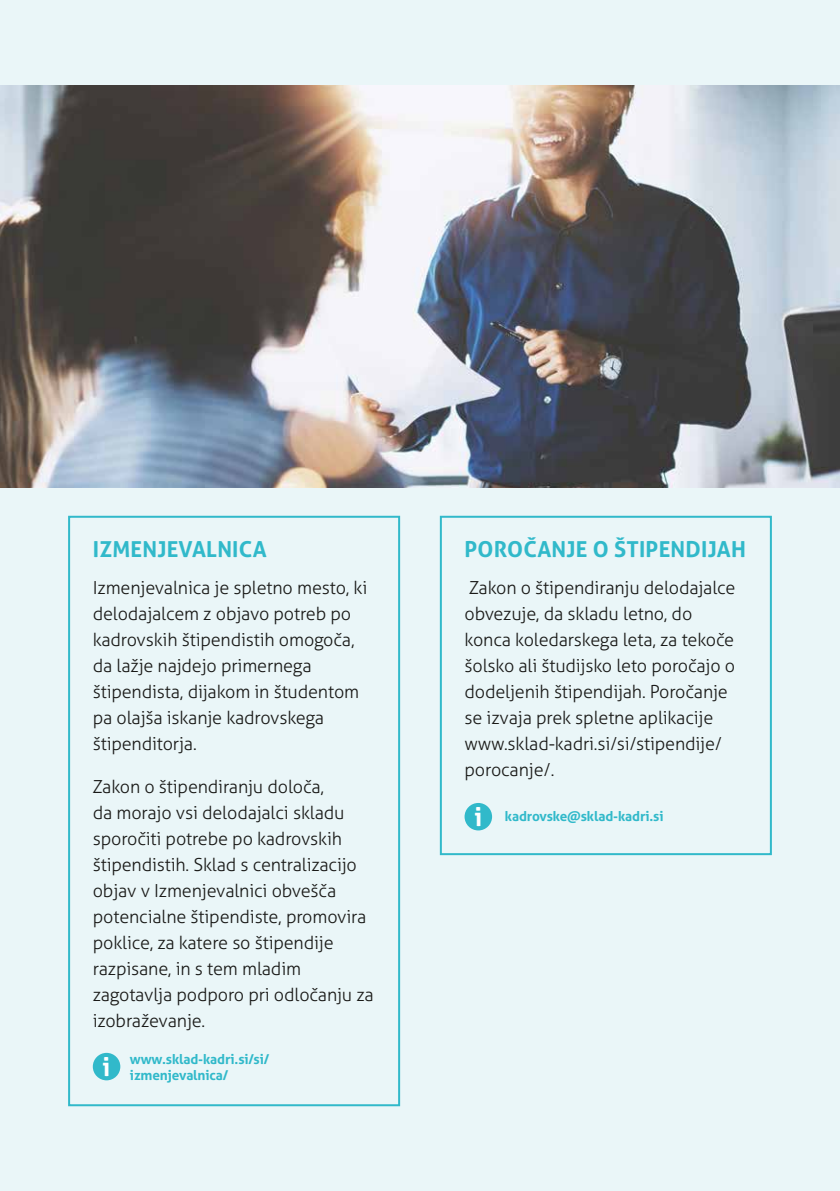
<style>
.page{position:relative;width:840px;height:1191px;background:#fff}
.page>*{position:absolute;margin:0;border:0;box-sizing:border-box;transform-origin:0 0}
.t1{font:700 25.6px "Aller";color:#fff}
.t2{font:700 22px "Aller";letter-spacing:.01em;color:#31b9ca}
.t3{font:300 18px/26px "Aller";letter-spacing:-.01em;color:#1a1a18}
.t4{font:700 13.6px/16px "Aller";letter-spacing:-.01em;color:#31b9ca}
</style>
<div class="page">
<div style="left:0;top:0;width:839px;height:1191px;background:#eaf6f8"></div>
<img style="left:0;top:85px;width:839px;height:403px">
<div style="left:93px;top:1052px;width:27px;height:28px;background:#31b9ca;border-radius:50%"></div>
<div style="left:68px;top:516px;width:332px;height:590px;border:2px solid #31b9ca"></div>
<div style="left:464px;top:803px;width:28px;height:27px;background:#31b9ca;border-radius:50%"></div>
<div style="left:439px;top:516px;width:332px;height:339px;border:2px solid #31b9ca"></div>
<p class="t2" style="left:93px;top:535px;width:175px">IZMENJEVALNICA</p>
<p class="t3" style="left:93px;top:574px;width:276px">Izmenjevalnica je spletno mesto, ki delodajalcem z objavo potreb po kadrovskih štipendistih omogoča, da lažje najdejo primernega štipendista, dijakom in študentom pa olajša iskanje kadrovskega štipenditorja.</p>
<p class="t3" style="left:93px;top:773px;width:282px">Zakon o štipendiranju določa,<br>da morajo vsi delodajalci skladu sporočiti potrebe po kadrovskih štipendistih. Sklad s centralizacijo objav v Izmenjevalnici obvešča potencialne štipendiste, promovira poklice, za katere so štipendije razpisane, in s tem mladim zagotavlja podporo pri odločanju za izobraževanje.</p>
<h1 class="t1" style="left:103px;top:1051px;width:9px">i</h1>
<p class="t4" style="left:130px;top:1051px;width:141px">www.sklad-kadri.si/si/ izmenjevalnica/</p>
<p class="t2" style="left:464px;top:535px;width:283px">POROČANJE O ŠTIPENDIJAH</p>
<p class="t3" style="left:464px;top:574px;width:272px">Zakon o štipendiranju delodajalce obvezuje, da skladu letno, do konca koledarskega leta, za tekoče šolsko ali študijsko leto poročajo o dodeljenih štipendijah. Poročanje se izvaja prek spletne aplikacije www.sklad-kadri.si/si/stipendije/ porocanje/.</p>
<h1 class="t1" style="left:474px;top:801px;width:9px">i</h1>
<p class="t4" style="left:504px;top:808px;width:160px">kadrovske@sklad-kadri.si</p>
</div>
